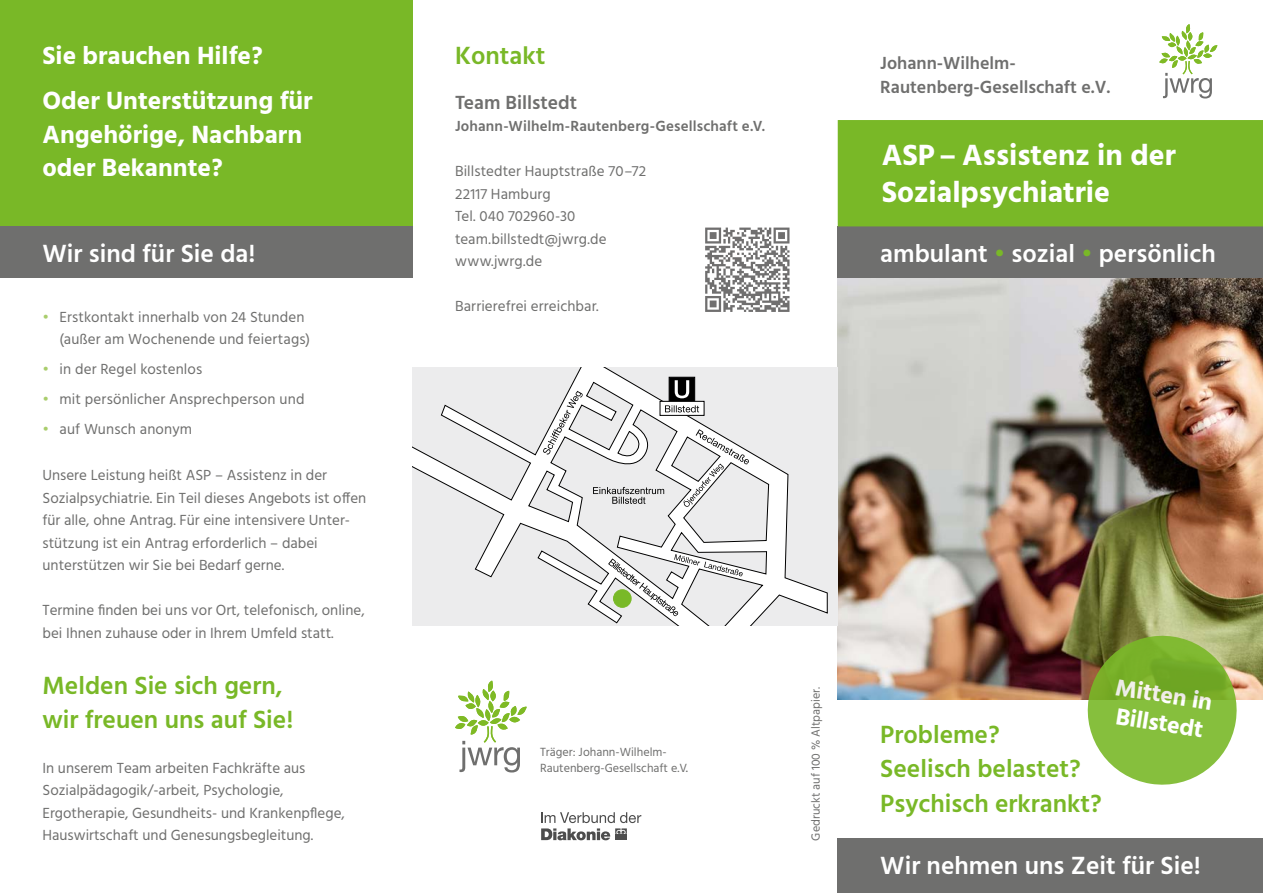
<style>
.page{position:relative;width:1263px;height:893px;background:#fff}
.page>*{position:absolute;margin:0;border:0;box-sizing:border-box;transform-origin:0 0}
.t1{font:700 30px/37.5px "Hind";color:#fff}
.t2{font:600 25.5px/34.5px "Hind";color:#79b827}
.t3{font:700 25.5px/45px "Hind";color:#fff}
.t4{font:600 25.5px "Hind";color:#fff}
.t5{font:700 24px/28.5px "Hind";color:#fff}
.t6{font:600 19.5px "Hind";letter-spacing:-.005em;color:#6f6f6e}
.t7{font:600 18px/24px "Hind";color:#6f6f6e}
.t8{font:15px/22.5px "Hind";color:#6f6f6e}
.t9{font:600 15px "Hind";letter-spacing:.01em;color:#6f6f6e}
.t10{font:12.15px/16.5px "Hind";color:#6f6f6e}
.s1{color:#a9cd6c}
.s2{color:#79b827}
.s3{font-size:13.5px}
</style>
<div class="page">
<img style="left:838px;top:277px;width:425px;height:423px">
<div style="left:828px;top:367px;width:10px;height:259px;background:#ececed"></div>
<svg style="left:412px;top:367px;width:416px;height:259px"></svg>
<div style="left:669px;top:377px;width:26px;height:26px;background:#000;border:1px solid #000"></div>
<svg style="left:528px;top:380px;width:241px;height:246px"></svg>
<div style="left:0;top:0;width:412px;height:226px;background:#79b827"></div>
<div style="left:838px;top:226px;width:425px;height:51px;background:#6f6f6e"></div>
<svg style="left:455px;top:681px;width:72px;height:91px"></svg>
<div style="left:838px;top:120px;width:425px;height:106px;background:#79b827"></div>
<svg style="left:1082px;top:630px;width:160px;height:155px"></svg>
<svg style="left:541px;top:812px;width:100px;height:28px"></svg>
<svg style="left:1159px;top:24px;width:58px;height:75px"></svg>
<div style="left:838px;top:838px;width:425px;height:55px;background:#6f6f6e"></div>
<div style="left:0;top:226px;width:412px;height:51px;background:#6f6f6e"></div>
<svg style="left:705px;top:227px;width:85px;height:85px"></svg>
<svg style="left:705px;top:228px;width:84px;height:84px"></svg>
<h2 class="t3" style="left:43px;top:32px;width:272px">Sie brauchen Hilfe?<br>Oder Unterstützung für</h2>
<h2 class="t3" style="left:43px;top:117px;width:261px;line-height:33.8px">Angehörige, Nachbarn oder Bekannte?</h2>
<h2 class="t4" style="left:43px;top:235px;width:214px">Wir sind für Sie da!</h2>
<p class="t8" style="left:60px;top:306px;width:252px;text-indent:-17px"><span class="s1">•</span> Erstkontakt innerhalb von 24 Stunden (außer am Wochenende und feiertags)</p>
<p class="t8" style="left:43px;top:359px;width:161px"><span class="s1">•</span> in der Regel kostenlos</p>
<p class="t8" style="left:43px;top:389px;width:263px"><span class="s1">•</span> mit persönlicher Ansprechperson und</p>
<p class="t8" style="left:43px;top:419px;width:151px"><span class="s1">•</span> auf Wunsch anonym</p>
<p class="t8" style="left:43px;top:465px;width:325px">Unsere Leistung heißt ASP – Assistenz in der Sozialpsychiatrie. Ein Teil dieses Angebots ist offen für alle, ohne Antrag. Für eine intensivere Unter&shy;stützung ist ein Antrag erforderlich – dabei unterstützen wir Sie bei Bedarf gerne.</p>
<p class="t8" style="left:43px;top:600px;width:324px">Termine finden bei uns vor Ort, telefonisch, online, bei Ihnen zuhause oder in Ihrem Umfeld statt.</p>
<h2 class="t2" style="left:43px;top:670px;width:252px;line-height:33.8px">Melden Sie sich gern, wir freuen uns auf Sie!</h2>
<p class="t8" style="left:43px;top:757px;width:304px">In unserem Team arbeiten Fachkräfte aus Sozialpädagogik/-arbeit, Psychologie, Ergotherapie, Gesundheits- und Krankenpflege, Hauswirtschaft und Genesungsbegleitung.</p>
<h2 class="t2" style="left:455px;top:40px;width:92px">Kontakt</h2>
<h3 class="t6" style="left:455px;top:89px;width:124px">Team Billstedt</h3>
<p class="t9" style="left:455px;top:116px;width:312px">Johann-Wilhelm-Rautenberg-Gesellschaft e.V.</p>
<p class="t8" style="left:455px;top:161px;width:193px">Billstedter Hauptstraße 70–72<br>22117 Hamburg<br>Tel. 040 702960-30 team.billstedt@jwrg.de www.jwrg.de</p>
<p class="t8" style="left:455px;top:296px;width:145px">Barrierefrei erreichbar.</p>
<p class="t7" style="left:880px;top:52px;width:232px">Johann-Wilhelm-<br>Rautenberg-Gesellschaft e.V.</p>
<h1 class="t1" style="left:882px;top:135px;width:296px">ASP – Assistenz in der<br>Sozialpsychiatrie</h1>
<h2 class="t4" style="left:880px;top:235px;width:337px">ambulant <span class="s2">•</span> sozial <span class="s2">•</span> persönlich</h2>
<p class="t10" style="left:540px;top:744px;width:150px">Träger: Johann-Wilhelm-<br>Rautenberg-Gesellschaft e.V<span class="s3">.</span></p>
<p class="t10" style="left:808px;top:840px;width:155px;rotate:-90deg">Gedruckt auf 100 % Altpapier.</p>
<h2 class="t2" style="left:880px;top:719px;width:223px">Probleme?<br>Seelisch belastet?<br>Psychisch erkrankt?</h2>
<h3 class="t5" style="left:1118px;top:672px;width:99px;rotate:9deg">Mitten in<br>Billstedt</h3>
<h2 class="t4" style="left:880px;top:847px;width:322px">Wir nehmen uns Zeit für Sie!</h2>
</div>
